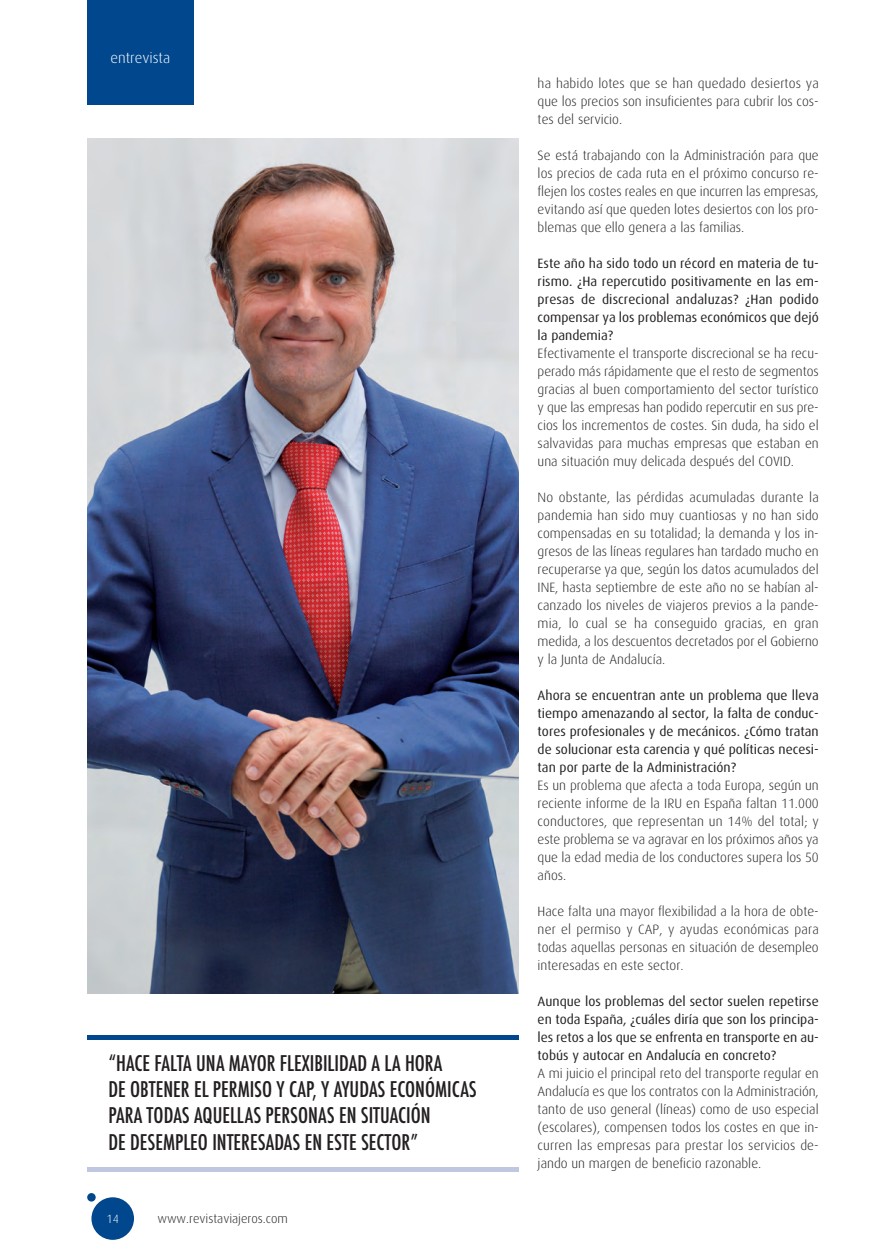
<style>
.page{position:relative;width:889px;height:1259px;background:#fff}
.page>*{position:absolute;margin:0;border:0;box-sizing:border-box;transform-origin:0 0}
.t1{font:500 condensed 21px/26.2px "Futura";color:#231f20}
.t2{font:300 15px "Dax";color:#fff}
.t3{font:300 13.5px/18px "Dax";color:#231f20;text-align:justify}
.t4{font:13.5px/18px "Dax";color:#231f20;text-align:justify}
.t5{font:300 12.75px "Dax";color:#231f20}
.t6{font:300 12px "Dax";color:#fff}
</style>
<div class="page">
<div style="left:87px;top:0;width:106px;height:104px;background:#01478d"></div>
<div style="left:91px;top:1197px;width:43px;height:42px;background:#01478d;border-radius:50%"></div>
<div style="left:87px;top:1193px;width:9px;height:8px;background:#01478d;border-radius:50%"></div>
<div style="left:87px;top:1035px;width:431px;height:5px;background:#01478d"></div>
<hr style="left:87px;top:1167px;width:431px;height:4px;background:#c0c7e0">
<img style="left:87px;top:138px;width:431px;height:855px">
<p class="t2" style="left:110px;top:51px;width:61px">entrevista</p>
<h1 class="t1" style="left:108px;top:1049px;width:370px">“HACE FALTA UNA MAYOR FLEXIBILIDAD A LA HORA<br>DE OBTENER EL PERMISO Y CAP, Y AYUDAS ECONÓMICAS PARA TODAS AQUELLAS PERSONAS EN SITUACIÓN<br>DE DESEMPLEO INTERESADAS EN ESTE SECTOR”</h1>
<p class="t6" style="left:107px;top:1213px;width:14px">14</p>
<p class="t5" style="left:157px;top:1212px;width:132px">www.revistaviajeros.com</p>
<p class="t3" style="left:537px;top:75px;width:283px">ha habido lotes que se han quedado desiertos ya que los precios son insuficientes para cubrir los cos&shy;tes del servicio.</p>
<p class="t3" style="left:537px;top:147px;width:283px">Se está trabajando con la Administración para que los precios de cada ruta en el próximo concurso re&shy;flejen los costes reales en que incurren las empresas, evitando así que queden lotes desiertos con los pro&shy;blemas que ello genera a las familias.</p>
<p class="t4" style="left:537px;top:255px;width:283px">Este año ha sido todo un récord en materia de tu&shy;rismo. ¿Ha repercutido positivamente en las em&shy;presas de discrecional andaluzas? ¿Han podido compensar ya los problemas económicos que dejó la pandemia?</p>
<p class="t3" style="left:537px;top:345px;width:283px">Efectivamente el transporte discrecional se ha recu&shy;perado más rápidamente que el resto de segmentos gracias al buen comportamiento del sector turístico y que las empresas han podido repercutir en sus pre&shy;cios los incrementos de costes. Sin duda, ha sido el salvavidas para muchas empresas que estaban en una situación muy delicada después del COVID.</p>
<p class="t3" style="left:537px;top:489px;width:283px">No obstante, las pérdidas acumuladas durante la pandemia han sido muy cuantiosas y no han sido compensadas en su totalidad; la demanda y los in&shy;gresos de las líneas regulares han tardado mucho en recuperarse ya que, según los datos acumulados del INE, hasta septiembre de este año no se habían al&shy;canzado los niveles de viajeros previos a la pande&shy;mia, lo cual se ha conseguido gracias, en gran medida, a los descuentos decretados por el Gobierno y la Junta de Andalucía.</p>
<p class="t4" style="left:537px;top:687px;width:283px">Ahora se encuentran ante un problema que lleva tiempo amenazando al sector, la falta de conduc&shy;tores profesionales y de mecánicos. ¿Cómo tratan de solucionar esta carencia y qué políticas necesi&shy;tan por parte de la Administración?</p>
<p class="t3" style="left:537px;top:777px;width:283px">Es un problema que afecta a toda Europa, según un reciente informe de la IRU en España faltan 11.000 conductores, que representan un 14% del total; y este problema se va agravar en los próximos años ya que la edad media de los conductores supera los 50 años.</p>
<p class="t3" style="left:537px;top:903px;width:283px">Hace falta una mayor flexibilidad a la hora de obte&shy;ner el permiso y CAP, y ayudas económicas para todas aquellas personas en situación de desempleo interesadas en este sector.</p>
<p class="t4" style="left:537px;top:993px;width:283px">Aunque los problemas del sector suelen repetirse en toda España, ¿cuáles diría que son los principa&shy;les retos a los que se enfrenta en transporte en au&shy;tobús y autocar en Andalucía en concreto?</p>
<p class="t3" style="left:537px;top:1065px;width:283px">A mi juicio el principal reto del transporte regular en Andalucía es que los contratos con la Administración, tanto de uso general (líneas) como de uso especial (escolares), compensen todos los costes en que in&shy;curren las empresas para prestar los servicios de&shy;jando un margen de beneficio razonable.</p>
</div>
